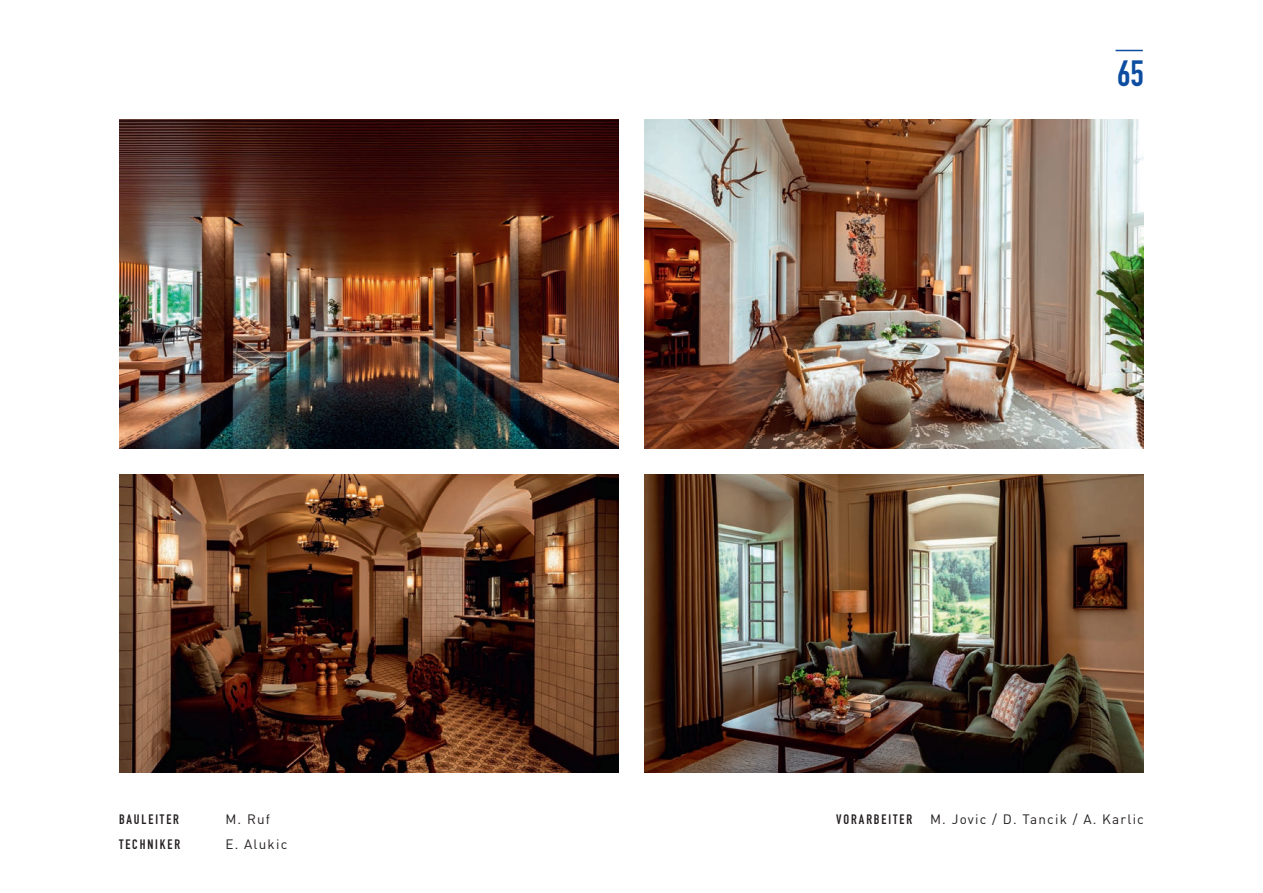
<style>
.page{position:relative;width:1263px;height:893px;background:#fff}
.page>*{position:absolute;margin:0;border:0;box-sizing:border-box;transform-origin:0 0}
.t1{font:700 36px "DIN Condensed";color:#0d4da1}
.t2{font:13.5px "DIN Pro";letter-spacing:.09em;color:#231f20}
.t3{font:700 13.5px "DIN Condensed";letter-spacing:.14em;color:#231f20}
</style>
<div class="page">
<svg style="left:1115px;top:50px;width:28px;height:1px"></svg>
<img style="left:119px;top:119px;width:499px;height:329px">
<img style="left:119px;top:474px;width:499px;height:299px">
<img style="left:645px;top:119px;width:499px;height:329px">
<img style="left:645px;top:474px;width:499px;height:299px">
<h1 class="t1" style="left:1117px;top:49px;width:28px">65</h1>
<p class="t3" style="left:119px;top:810px;width:61px">BAULEITER</p>
<p class="t2" style="left:225px;top:810px;width:46px">M. Ruf</p>
<p class="t3" style="left:836px;top:810px;width:77px">VORARBEITER</p>
<p class="t2" style="left:930px;top:810px;width:215px">M. Jovic / D. Tancik / A. Karlic</p>
<p class="t3" style="left:119px;top:835px;width:63px">TECHNIKER</p>
<p class="t2" style="left:225px;top:835px;width:63px">E. Alukic</p>
</div>
